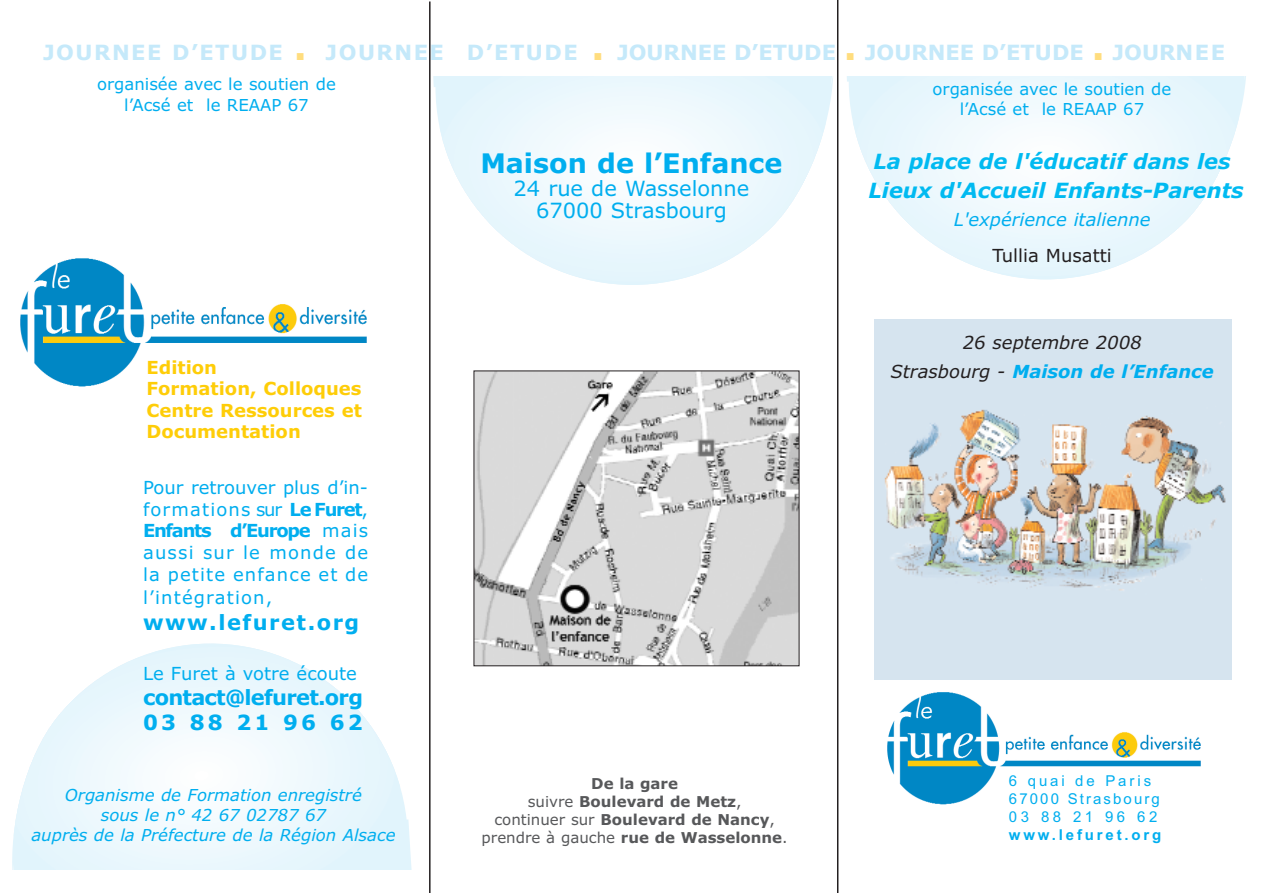
<style>
.page{position:relative;width:1263px;height:893px;background:#fff}
.page>*{position:absolute;margin:0;border:0;box-sizing:border-box;transform-origin:0 0}
.t1{font:700 27px "Verdana";color:#00aeef}
.t2{font:700 21px "Verdana";color:#c5e9fa}
.t3{font:italic 700 21px/28.5px "Verdana";color:#00baf1}
.t4{font:21px/22.5px "Verdana";color:#00aeef;text-align:center}
.t5{font:700 21px/25.2px "Verdana";letter-spacing:-.035em;color:#00aeef}
.t6{font:700 21px "Verdana";letter-spacing:.07em;color:#00aeef}
.t7{font:18px/21.6px "Verdana";letter-spacing:.065em;color:#00aeef;text-align:justify}
.t8{font:700 18px/21.6px "Verdana";color:#fecd08}
.t9{font:italic 18px/28.5px "Verdana";color:#231f20;text-align:center}
.t10{font:italic 18px "Verdana";color:#00aeef}
.t11{font:18px "Verdana";color:#00aeef}
.t12{font:18px "Verdana";color:#231f20}
.t13{font:italic 16.5px/19.8px "Verdana";color:#00aeef;text-align:center}
.t14{font:16.5px/21px "Verdana";color:#00aeef;text-align:center}
.t15{font:700 15px/18px "Verdana";color:#57585a;text-align:center}
.t16{font:15px/18px "Arial";letter-spacing:.165em;color:#00aeef}
.t17{font:700 15px "Arial";letter-spacing:.19em;color:#00aeef}
.s1{font-size:36px;color:#ffdd7e}
.s2{font-weight:700}
.s3{font-weight:700;color:#00aeef}
.s4{font-weight:400}
</style>
<div class="page">
<svg style="left:395px;top:772px;width:8px;height:98px"></svg>
<svg style="left:12px;top:643px;width:383px;height:227px"></svg>
<svg style="left:15px;top:647px;width:372px;height:223px"></svg>
<svg style="left:23px;top:653px;width:357px;height:217px"></svg>
<svg style="left:31px;top:658px;width:341px;height:212px;fill:#e6f6fc"></svg>
<svg style="left:39px;top:663px;width:325px;height:207px;fill:#e7f6fd"></svg>
<svg style="left:46px;top:669px;width:310px;height:201px;fill:#e7f6fd"></svg>
<svg style="left:54px;top:674px;width:295px;height:196px;fill:#e8f6fd"></svg>
<svg style="left:62px;top:679px;width:279px;height:191px;background:#e9f7fc"></svg>
<div style="left:70px;top:685px;width:263px;height:182px;background:#e9f7fd"></div>
<svg style="left:77px;top:690px;width:248px;height:171px"></svg>
<svg style="left:438px;top:76px;width:391px;height:206px"></svg>
<svg style="left:446px;top:76px;width:376px;height:201px"></svg>
<svg style="left:453px;top:76px;width:361px;height:197px"></svg>
<svg style="left:461px;top:76px;width:346px;height:192px;fill:#e6f6fc"></svg>
<svg style="left:468px;top:76px;width:331px;height:188px;fill:#e7f6fd"></svg>
<div style="left:476px;top:68px;width:316px;height:191px;background:#e8f6fd;border-radius:50%"></div>
<div style="left:506px;top:86px;width:256px;height:155px;background:#edf8fd;border-radius:50%"></div>
<div style="left:536px;top:104px;width:196px;height:119px;background:#f1fafd;border-radius:50%"></div>
<div style="left:566px;top:123px;width:135px;height:82px;background:#f6fbfe;border-radius:50%"></div>
<div style="left:596px;top:141px;width:75px;height:45px;background:#fafdfe;border-radius:50%"></div>
<div style="left:626px;top:159px;width:15px;height:9px;background:#fff;border-radius:50%"></div>
<img style="left:875px;top:320px;width:357px;height:360px">
<img style="left:476px;top:373px;width:321px;height:291px">
<svg style="left:851px;top:76px;width:392px;height:200px"></svg>
<svg style="left:859px;top:76px;width:376px;height:196px"></svg>
<svg style="left:866px;top:76px;width:362px;height:191px"></svg>
<svg style="left:874px;top:76px;width:346px;height:187px;fill:#e6f6fc"></svg>
<svg style="left:881px;top:76px;width:331px;height:182px;fill:#e7f6fd"></svg>
<div style="left:889px;top:63px;width:316px;height:191px;background:#e8f6fd;border-radius:50%"></div>
<div style="left:919px;top:81px;width:256px;height:154px;background:#edf8fd;border-radius:50%"></div>
<div style="left:949px;top:99px;width:196px;height:118px;background:#f1fafd;border-radius:50%"></div>
<div style="left:979px;top:117px;width:136px;height:82px;background:#f6fbfe;border-radius:50%"></div>
<div style="left:1009px;top:135px;width:76px;height:46px;background:#fafdfe;border-radius:50%"></div>
<div style="left:1039px;top:154px;width:15px;height:9px;background:#fff;border-radius:50%"></div>
<img style="left:887px;top:692px;width:313px;height:113px">
<div style="left:11px;top:5px;width:1246px;height:71px;background:#fff"></div>
<img style="left:20px;top:258px;width:346px;height:129px">
<hr style="left:429px;top:1px;width:1px;height:892px;background:#231f20">
<hr style="left:837px;top:0;width:1px;height:893px;background:#231f20">
<div style="left:145px;top:358px;width:272px;height:96px;background:#fff"></div>
<p class="t2" style="left:43px;top:40px;width:1183px">JOURNEE D’ETUDE <span class="s1">.</span> JOURNEE D’ETUDE <span class="s1">.</span> JOURNEE D’ETUDE <span class="s1">.</span> JOURNEE D’ETUDE <span class="s1">.</span> JOURNEE</p>
<p class="t14" style="left:97px;top:74px;width:240px">organisée avec le soutien de l’Acsé et le REAAP 67</p>
<p class="t8" style="left:147px;top:357px;width:217px">Edition<br>Formation, Colloques<br>Centre Ressources et<br>Documentation</p>
<p class="t7" style="left:143px;top:477px;width:227px">Pour retrouver plus d’in&shy;formations sur <span class="s2">Le Furet</span>, <span class="s2">Enfants d’Europe</span> mais aussi sur le monde de la petite enfance et de</p>
<p class="t7" style="left:143px;top:587px;width:131px">l’intégration,</p>
<p class="t6" style="left:143px;top:610px;width:218px">www.lefuret.org</p>
<p class="t11" style="left:143px;top:663px;width:215px">Le Furet à votre écoute</p>
<p class="t5" style="left:143px;top:685px;width:221px">contact@lefuret.org<br>03 88 21 96 62</p>
<p class="t13" style="left:31px;top:786px;width:366px">Organisme de Formation enregistré<br>sous le n° 42 67 02787 67<br>auprès de la Préfecture de la Région Alsace</p>
<h1 class="t1" style="left:480px;top:148px;width:304px">Maison de l’Enfance</h1>
<p class="t4" style="left:513px;top:177px;width:237px">24 rue de Wasselonne<br>67000 Strasbourg</p>
<p class="t14" style="left:933px;top:80px;width:240px;line-height:19.8px">organisée avec le soutien de l’Acsé et le REAAP 67</p>
<p class="t3" style="left:868px;top:148px;width:377px">La place de l'éducatif dans les<br>Lieux d'Accueil Enfants-Parents</p>
<p class="t10" style="left:954px;top:210px;width:198px">L'expérience italienne</p>
<p class="t12" style="left:992px;top:246px;width:121px">Tullia Musatti</p>
<p class="t9" style="left:890px;top:329px;width:325px">26 septembre 2008<br>Strasbourg - <span class="s3">Maison de l’Enfance</span></p>
<p class="t15" style="left:482px;top:774px;width:308px">De la gare<br><span class="s4">suivre</span> Boulevard de Metz<span class="s4">,<br>continuer sur</span> Boulevard de Nancy<span class="s4">, prendre à gauche</span> rue de Wasselonne<span class="s4">.</span></p>
<p class="t16" style="left:1009px;top:772px;width:152px">6 quai de Paris<br>67000 Strasbourg<br>03 88 21 96 62</p>
<p class="t17" style="left:1009px;top:826px;width:154px">www.lefuret.org</p>
</div>
